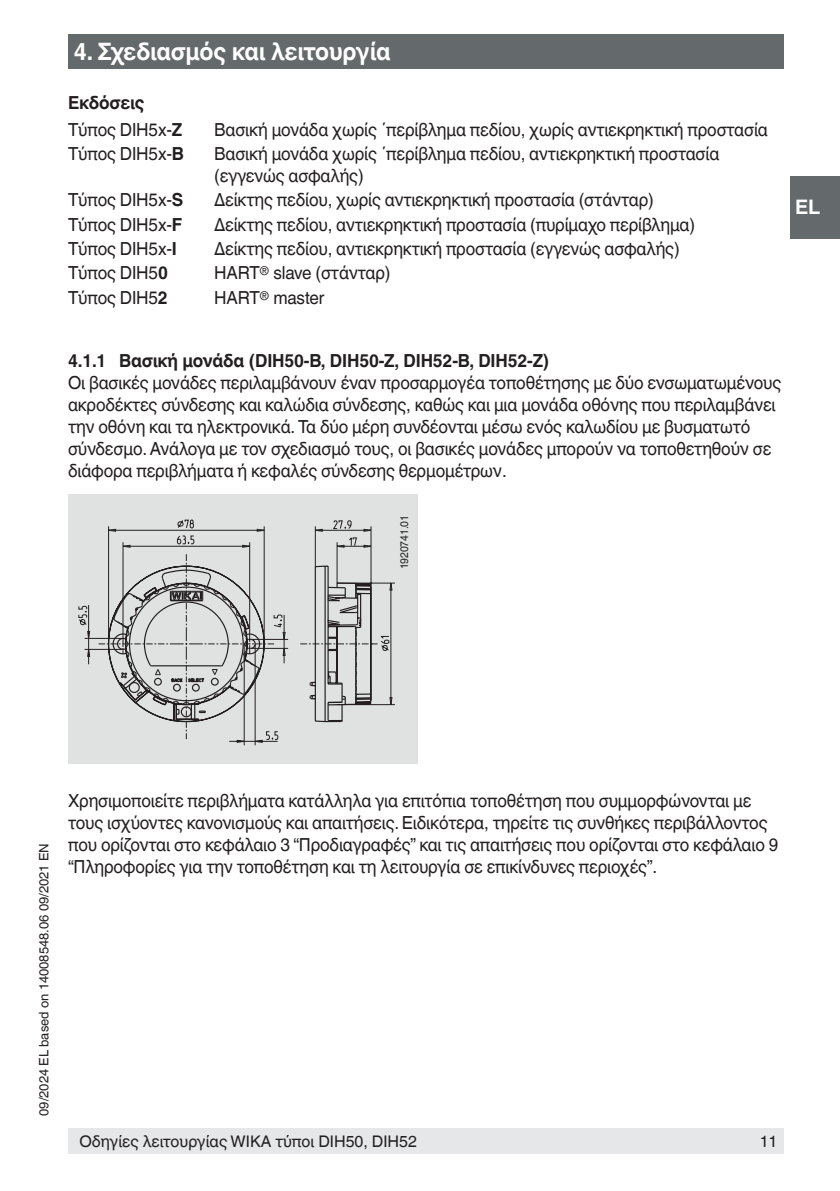
<style>
.page{position:relative;width:840px;height:1191px;background:#fff}
.page>*{position:absolute;margin:0;border:0;box-sizing:border-box;transform-origin:0 0}
.t1{font:700 24px "Helvetica World";letter-spacing:-.01em;color:#fff;scale:.95 1}
.t2{font:700 20px "Helvetica World";color:#fff}
.t3{font:18px/22px "Helvetica World";letter-spacing:-.01em;color:#231f20;scale:.95 1}
.t4{font:700 18px "Helvetica World";letter-spacing:-.01em;color:#231f20;scale:.95 1}
.t5{font:16px "Helvetica World";color:#231f20}
.t6{font:13px "Helvetica World";color:#231f20}
.t7{font:11px "Helvetica World";letter-spacing:-.01em;color:#231f20;scale:.95 1}
.s1{font-weight:700}
</style>
<div class="page">
<div style="left:68px;top:1128px;width:714px;height:26px;background:#e6e7e9"></div>
<div style="left:68px;top:34px;width:714px;height:34px;background:#64696c"></div>
<div style="left:790px;top:176px;width:49px;height:62px;background:#64696c"></div>
<div style="left:68px;top:494px;width:349px;height:269px;background:#e0e2e1"></div>
<svg style="left:78px;top:519px;width:314px;height:224px"></svg>
<hr style="left:123px;top:542px;width:1px;height:96px;background:#231f20">
<hr style="left:85px;top:649px;width:38px;height:1px;background:#231f20">
<hr style="left:85px;top:638px;width:38px;height:1px;background:#231f20">
<hr style="left:244px;top:644px;width:1px;height:101px;background:#231f20">
<hr style="left:249px;top:542px;width:1px;height:92px;background:#231f20">
<hr style="left:255px;top:644px;width:1px;height:101px;background:#231f20">
<hr style="left:264px;top:526px;width:1px;height:118px;background:#231f20">
<hr style="left:123px;top:546px;width:126px;height:1px;background:#231f20">
<hr style="left:108px;top:530px;width:156px;height:1px;background:#231f20">
<hr style="left:337px;top:704px;width:57px;height:1px;background:#231f20">
<hr style="left:315px;top:526px;width:1px;height:40px;background:#231f20">
<hr style="left:336px;top:542px;width:1px;height:41px;background:#231f20">
<hr style="left:370px;top:526px;width:1px;height:61px;background:#231f20">
<hr style="left:390px;top:583px;width:1px;height:121px;background:#231f20">
<hr style="left:337px;top:583px;width:57px;height:1px;background:#231f20">
<hr style="left:337px;top:546px;width:34px;height:1px;background:#231f20">
<hr style="left:315px;top:530px;width:56px;height:1px;background:#231f20">
<svg style="left:98px;top:554px;width:279px;height:185px"></svg>
<h1 class="t1" style="left:74px;top:37px;width:335px">4. Σχεδιασμός και λειτουργία</h1>
<p class="t3" style="left:68px;top:90px;width:122px;line-height:26.6px"><span class="s1">Εκδόσεις<br></span>Τύπος DIH5x-<span class="s1">Z</span></p>
<p class="t3" style="left:214px;top:119px;width:584px">Βασική μονάδα χωρίς ΄περίβλημα πεδίου, χωρίς αντιεκρηκτική προστασία</p>
<p class="t3" style="left:68px;top:143px;width:123px">Τύπος DIH5x-<span class="s1">B</span></p>
<p class="t3" style="left:214px;top:143px;width:533px">Βασική μονάδα χωρίς ΄περίβλημα πεδίου, αντιεκρηκτική προστασία (εγγενώς ασφαλής)</p>
<p class="t3" style="left:68px;top:189px;width:123px">Τύπος DIH5x-<span class="s1">S</span></p>
<p class="t3" style="left:214px;top:189px;width:464px">Δείκτης πεδίου, χωρίς αντιεκρηκτική προστασία (στάνταρ)</p>
<p class="t3" style="left:68px;top:213px;width:122px">Τύπος DIH5x-<span class="s1">F</span></p>
<p class="t3" style="left:214px;top:213px;width:507px">Δείκτης πεδίου, αντιεκρηκτική προστασία (πυρίμαχο περίβλημα)</p>
<p class="t3" style="left:68px;top:238px;width:116px">Τύπος DIH5x-<span class="s1">I</span></p>
<p class="t3" style="left:214px;top:238px;width:491px">Δείκτης πεδίου, αντιεκρηκτική προστασία (εγγενώς ασφαλής)</p>
<p class="t3" style="left:68px;top:262px;width:106px">Τύπος DIH5<span class="s1">0</span></p>
<p class="t3" style="left:214px;top:262px;width:187px">HART<sup>®</sup> slave (στάνταρ)</p>
<p class="t3" style="left:68px;top:286px;width:106px">Τύπος DIH5<span class="s1">2</span></p>
<p class="t3" style="left:214px;top:286px;width:117px">HART<sup>®</sup> master</p>
<p class="t2" style="left:794px;top:196px;width:27px">EL</p>
<p class="t4" style="left:68px;top:350px;width:508px">4.1.1 Βασική μονάδα (DIH50-B, DIH50-Z, DIH52-B, DIH52-Z)</p>
<p class="t3" style="left:68px;top:372px;width:751px">Οι βασικές μονάδες περιλαμβάνουν έναν προσαρμογέα τοποθέτησης με δύο ενσωματωμένους ακροδέκτες σύνδεσης και καλώδια σύνδεσης, καθώς και μια μονάδα οθόνης που περιλαμβάνει την οθόνη και τα ηλεκτρονικά. Τα δύο μέρη συνδέονται μέσω ενός καλωδίου με βυσματωτό σύνδεσμο. Ανάλογα με τον σχεδιασμό τους, οι βασικές μονάδες μπορούν να τοποθετηθούν σε διάφορα περιβλήματα ή κεφαλές σύνδεσης θερμομέτρων.</p>
<p class="t7" style="left:397px;top:569px;width:59px;rotate:-90deg">1920741.01</p>
<p class="t6" style="left:37px;top:1115px;width:274px;rotate:-90deg">09/2024 EL based on 14008548.06 09/2021 EN</p>
<p class="t3" style="left:68px;top:790px;width:748px">Χρησιμοποιείτε περιβλήματα κατάλληλα για επιτόπια τοποθέτηση που συμμορφώνονται με τους ισχύοντες κανονισμούς και απαιτήσεις. Ειδικότερα, τηρείτε τις συνθήκες περιβάλλοντος που ορίζονται στο κεφάλαιο 3 “Προδιαγραφές” και τις απαιτήσεις που ορίζονται στο κεφάλαιο 9 “Πληροφορίες για την τοποθέτηση και τη λειτουργία σε επικίνδυνες περιοχές”.</p>
<p class="t5" style="left:79px;top:1132px;width:339px">Οδηγίες λειτουργίας WIKA τύποι DIH50, DIH52</p>
<p class="t5" style="left:759px;top:1132px;width:19px">11</p>
</div>
